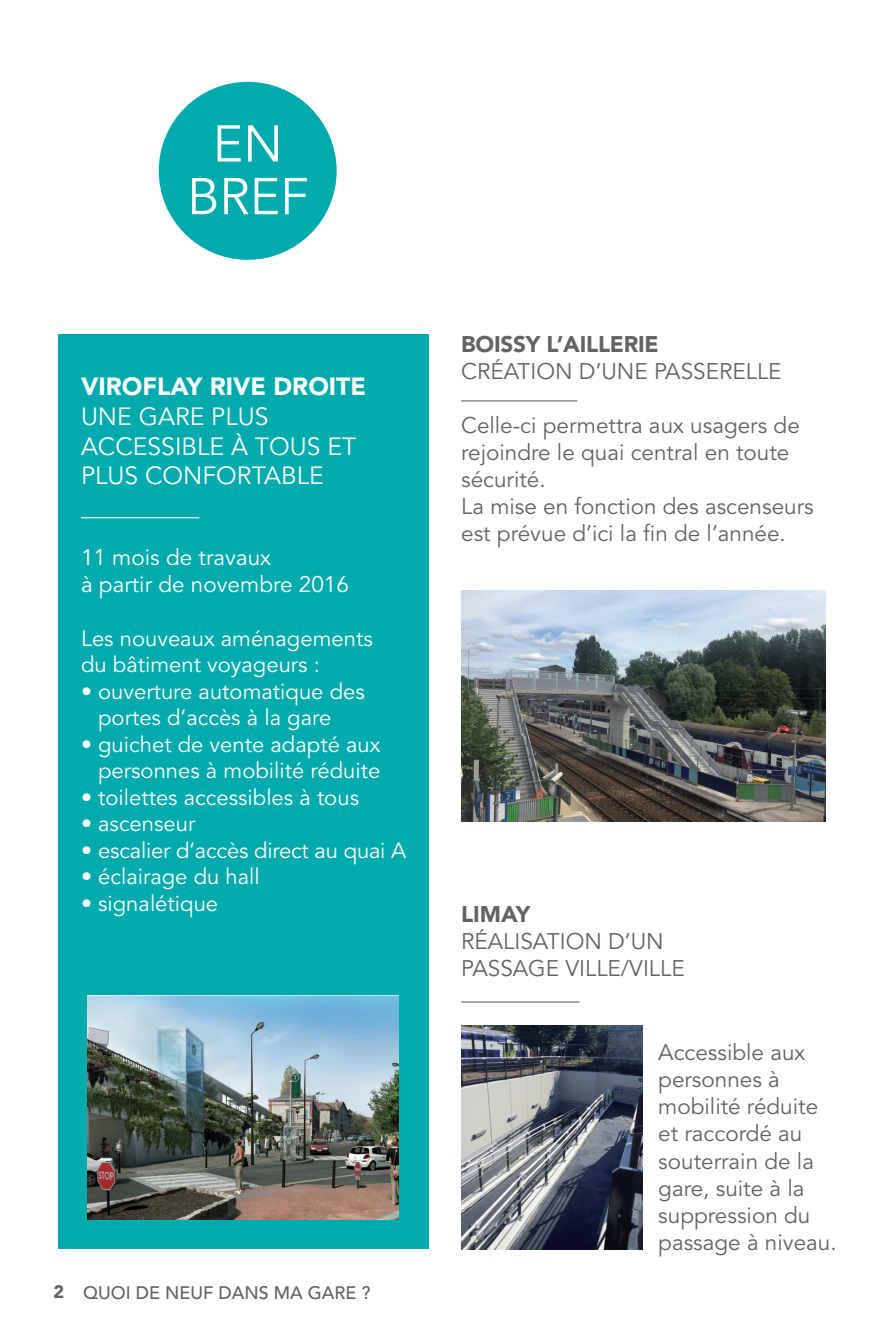
<style>
.page{position:relative;width:893px;height:1340px;background:#fff}
.page>*{position:absolute;margin:0;border:0;box-sizing:border-box;transform-origin:0 0}
.t1{font:51.3px/52.6px "Avenir LT Std";color:#fff;text-align:center}
.t2{font:24.75px/29.7px "Avenir LT Std";color:#fff}
.t3{font:900 24.75px "Avenir LT Std";color:#fff}
.t4{font:22.5px/27px "Avenir LT Std";color:#636366}
.t5{font:22.5px/27px "Avenir LT Std";color:#fff}
.t6{font:900 22.5px "Avenir LT Std";letter-spacing:-.01em;color:#636366}
.t7{font:22.05px/26.6px "Avenir LT Std";color:#fff}
.t8{font:500 18px "Avenir LT Std";color:#636366}
.s1{font-weight:900}
</style>
<div class="page">
<div style="left:159px;top:82px;width:178px;height:178px;background:#00aaad;border-radius:50%"></div>
<div style="left:59px;top:334px;width:370px;height:914px;background:#00aaad"></div>
<img style="left:461px;top:590px;width:364px;height:231px">
<hr style="left:461px;top:400px;width:116px;height:1px;background:#636366">
<hr style="left:461px;top:1001px;width:118px;height:1px;background:#636366">
<hr style="left:81px;top:517px;width:118px;height:1px;background:#fff">
<img style="left:461px;top:1025px;width:181px;height:223px">
<img style="left:88px;top:995px;width:310px;height:224px">
<h1 class="t1" style="left:187px;top:119px;width:123px">en bref</h1>
<p class="t3" style="left:81px;top:371px;width:283px">VIRO FLAY RIVE DROITE</p>
<p class="t2" style="left:81px;top:402px;width:145px">Un e gare plus acc</p>
<p class="t2" style="left:133px;top:432px;width:154px">ess ible à tous</p>
<p class="t2" style="left:327px;top:432px;width:30px">et</p>
<p class="t2" style="left:81px;top:461px;width:15px">plus</p>
<p class="t2" style="left:145px;top:461px;width:19px">con</p>
<p class="t2" style="left:203px;top:461px;width:123px">fo rtable</p>
<p class="t5" style="left:81px;top:545px;width:269px">11 mois de travaux<br>à partir de novembre 2016</p>
<p class="t7" style="left:81px;top:625px;width:293px">Les nouveaux aménagements du bâtiment voyageurs :</p>
<p class="t7" style="left:98px;top:678px;width:268px;text-indent:-17px">• ouverture automatique des portes d’accès à la gare</p>
<p class="t7" style="left:81px;top:731px;width:301px;text-align:right">• guichet de vente adapté aux personnes à mobilité réduite</p>
<p class="t7" style="left:81px;top:784px;width:280px">• toilettes accessibles à tous</p>
<p class="t7" style="left:81px;top:811px;width:116px">• ascenseur</p>
<p class="t7" style="left:81px;top:837px;width:327px">• escalier d’accès direct au quai A</p>
<p class="t7" style="left:81px;top:863px;width:180px">• éclairage du hall</p>
<p class="t7" style="left:81px;top:890px;width:139px">• signalétique</p>
<p class="t8" style="left:54px;top:1281px;width:318px"><span class="s1">2</span> QUOI DE NEUF DANS MA GARE ?</p>
<p class="t6" style="left:461px;top:330px;width:196px">BOISSY L’AILLERIE</p>
<p class="t4" style="left:461px;top:358px;width:206px">Création d’un e pass</p>
<p class="t4" style="left:706px;top:358px;width:77px">erelle</p>
<p class="t4" style="left:461px;top:412px;width:354px">Celle-ci permettra aux usagers de rejoindre le quai central en toute sécurité.<br>La mise en fonction des ascenseurs est prévue d’ici la fin de l’année.</p>
<p class="t6" style="left:461px;top:901px;width:71px">LIMAY</p>
<p class="t4" style="left:461px;top:928px;width:14px">Réal</p>
<p class="t4" style="left:514px;top:928px;width:132px">isation d’un</p>
<p class="t4" style="left:461px;top:955px;width:14px">passa</p>
<p class="t4" style="left:528px;top:955px;width:158px">ge ville/ville</p>
<p class="t4" style="left:658px;top:1039px;width:180px">Accessible aux personnes à mobilité réduite et raccordé au souterrain de la gare, suite à la suppression du passage à niveau.</p>
</div>
